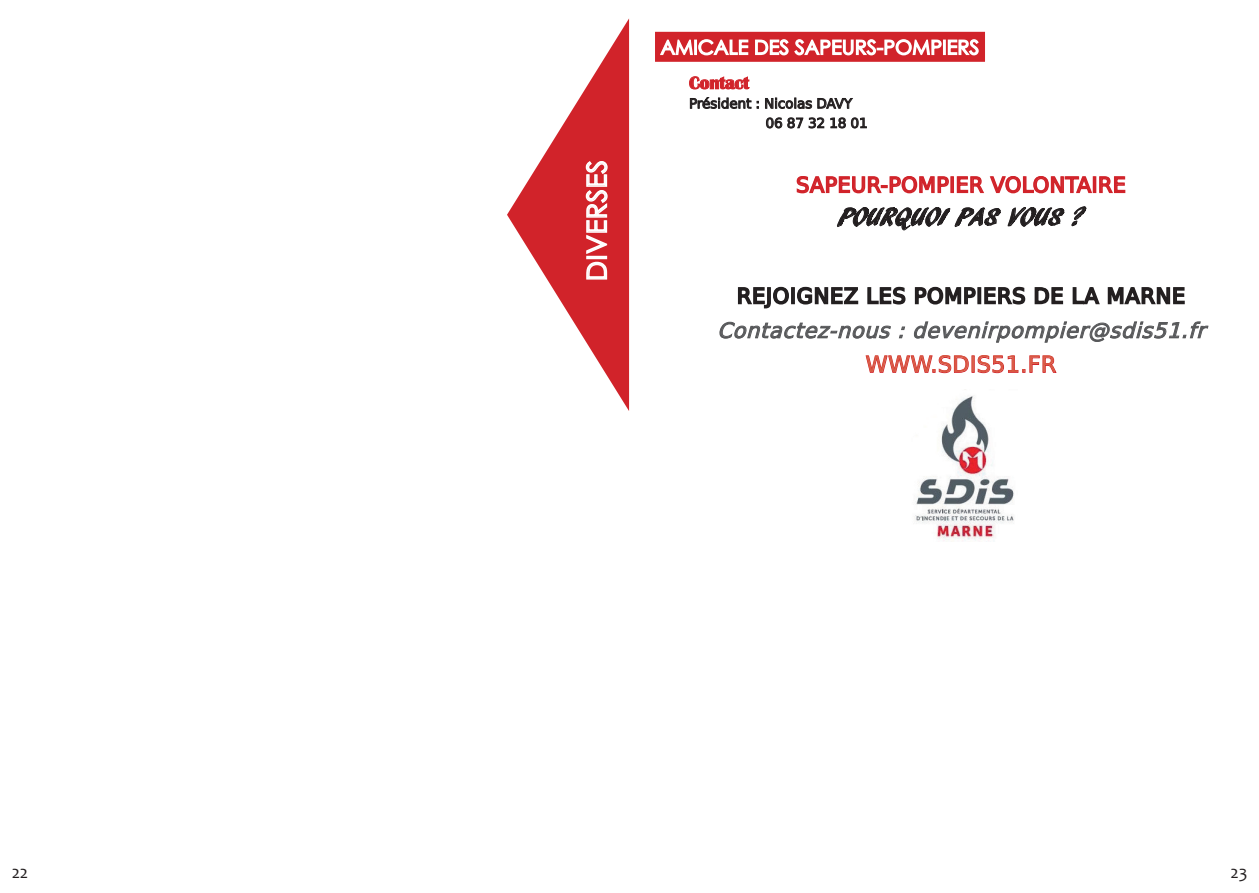
<style>
.page{position:relative;width:1259px;height:893px;background:#fff}
.page>*{position:absolute;margin:0;border:0;box-sizing:border-box;transform-origin:0 0}
.t1{font:27px "Century Gothic";letter-spacing:.02em;color:#fff}
.t2{font:25.5px "ARBLANCA";letter-spacing:-.005em;color:#231f20}
.t3{font:22.5px "DejaVu Sans";letter-spacing:.01em;color:#d95842}
.t4{font:italic 21px "DejaVu Sans";color:#57585a}
.t5{font:21px "DejaVu Sans";letter-spacing:.03em;color:#231f20}
.t6{font:21px "DejaVu Sans";letter-spacing:.01em;color:#d1232a}
.t7{font:700 18px "Britannic";letter-spacing:-.005em;color:#d1232a}
.t8{font:18px "Candara";color:#231f20}
.t9{font:13.5px/19.5px "DejaVu Sans";letter-spacing:-.005em;color:#231f20}
</style>
<div class="page">
<svg style="left:507px;top:18px;width:122px;height:393px"></svg>
<svg style="left:585px;top:261px;width:23px;height:19px"></svg>
<div style="left:586px;top:256px;width:21px;height:3px;border:2px solid #fff"></div>
<svg style="left:584px;top:160px;width:24px;height:95px;background:#e17276"></svg>
<div style="left:655px;top:32px;width:330px;height:30px;background:#d1232a"></div>
<svg style="left:660px;top:39px;width:319px;height:17px"></svg>
<svg style="left:689px;top:76px;width:61px;height:14px"></svg>
<svg style="left:690px;top:97px;width:61px;height:12px"></svg>
<svg style="left:757px;top:101px;width:2px;height:8px"></svg>
<svg style="left:765px;top:98px;width:88px;height:11px"></svg>
<svg style="left:766px;top:117px;width:58px;height:12px"></svg>
<svg style="left:830px;top:117px;width:37px;height:12px"></svg>
<svg style="left:796px;top:176px;width:153px;height:18px"></svg>
<div style="left:950px;top:176px;width:4px;height:17px;border:2px solid #d1232a"></div>
<svg style="left:956px;top:176px;width:170px;height:18px"></svg>
<svg style="left:837px;top:207px;width:163px;height:24px"></svg>
<svg style="left:1007px;top:207px;width:57px;height:20px"></svg>
<svg style="left:1071px;top:206px;width:15px;height:20px"></svg>
<svg style="left:737px;top:286px;width:52px;height:23px"></svg>
<div style="left:791px;top:287px;width:4px;height:17px;border:2px solid #231f20"></div>
<svg style="left:797px;top:286px;width:62px;height:19px"></svg>
<svg style="left:867px;top:286px;width:39px;height:19px"></svg>
<svg style="left:914px;top:286px;width:62px;height:19px"></svg>
<div style="left:977px;top:287px;width:4px;height:17px;border:2px solid #231f20"></div>
<svg style="left:984px;top:286px;width:42px;height:19px"></svg>
<svg style="left:1034px;top:287px;width:30px;height:18px"></svg>
<svg style="left:1072px;top:287px;width:28px;height:18px"></svg>
<svg style="left:1107px;top:287px;width:78px;height:18px"></svg>
<svg style="left:719px;top:321px;width:172px;height:18px"></svg>
<svg style="left:899px;top:326px;width:6px;height:13px"></svg>
<svg style="left:913px;top:321px;width:295px;height:22px"></svg>
<svg style="left:865px;top:355px;width:104px;height:18px"></svg>
<svg style="left:977px;top:355px;width:79px;height:18px"></svg>
<img style="left:914px;top:396px;width:100px;height:145px">
<p class="t8" style="left:12px;top:861px;width:18px">22</p>
<p class="t1" style="left:578px;top:281px;width:123px;rotate:-90deg">DIVERSES</p>
<p class="t7" style="left:689px;top:73px;width:61px">Contact</p>
<p class="t9" style="left:765px;top:93px;width:103px;text-indent:-77px">Président : Nicolas DAVY<br>06 87 32 18 01</p>
<p class="t6" style="left:796px;top:168px;width:331px">SAPEUR-POMPIER VOLONTAIRE</p>
<p class="t2" style="left:838px;top:203px;width:247px">POURQUOI PAS VOUS ?</p>
<p class="t5" style="left:737px;top:279px;width:450px">REJOIGNEZ LES POMPIERS DE LA MARNE</p>
<p class="t4" style="left:717px;top:313px;width:498px">Contactez-nous:devenirpompier@sdis51.fr</p>
<p class="t3" style="left:865px;top:346px;width:192px">WWW.SDIS51.FR</p>
<p class="t8" style="left:1230px;top:861px;width:18px">23</p>
</div>
